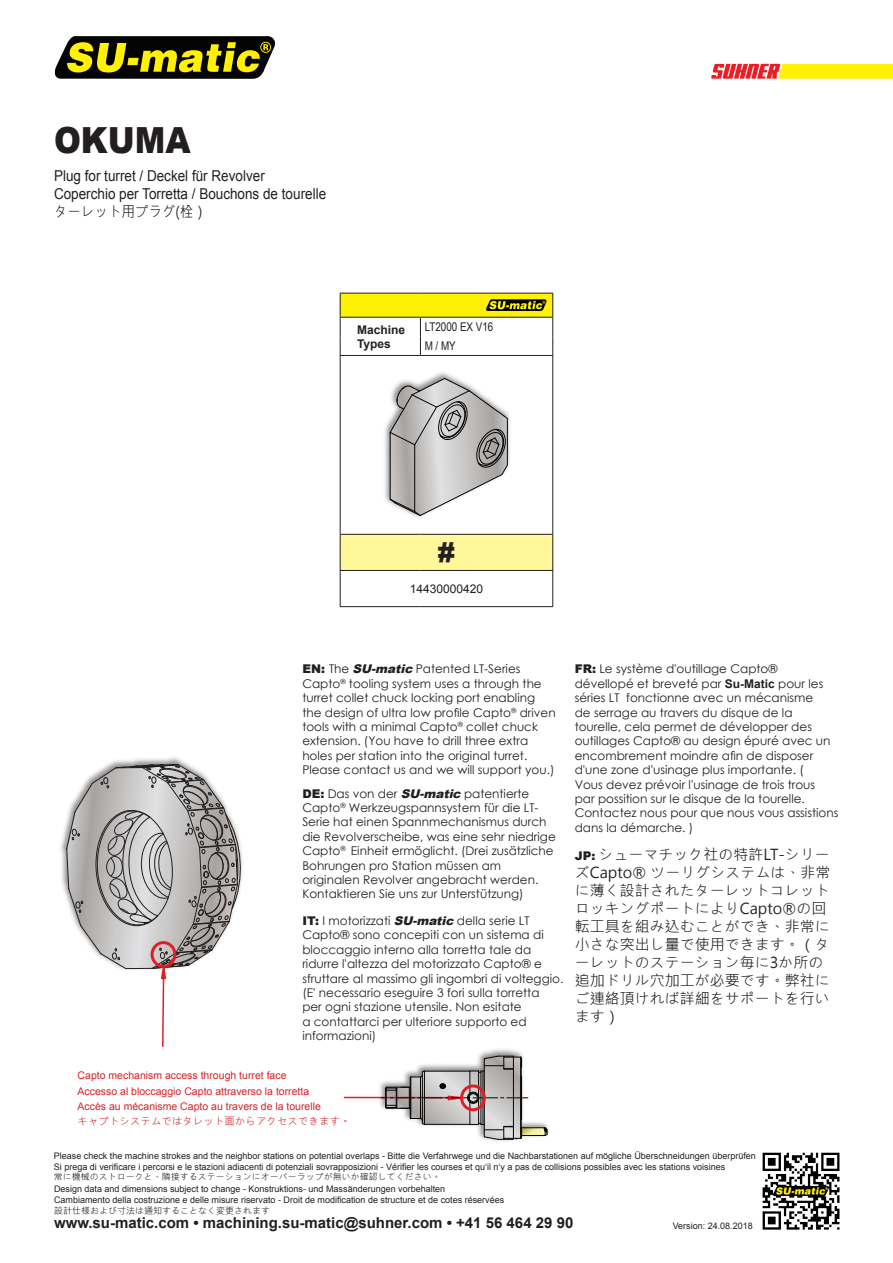
<style>
.page{position:relative;width:893px;height:1263px;background:#fff}
.page>*{position:absolute;margin:0;border:0;box-sizing:border-box;transform-origin:0 0}
.t1{font:900 36px "Arial";color:#231f20;scale:.9 1}
.t2{font:900 27px "Arial";color:#231f20}
.t3{font:15px/18px "Microsoft Jheng Hei UI Regular";color:#231f20}
.t4{font:15px "Arial";color:#231f20;scale:.9 1}
.t5{font:700 15px "Arial";color:#231f20}
.t6{font:15px "Microsoft Jheng Hei UI Regular";color:#231f20;scale:.9 1}
.t7{font:12px/14.4px "Century Gothic";color:#231f20}
.t8{font:12px "Arial Narrow";color:#231f20}
.t9{font:700 12px/14.4px "Arial";color:#231f20}
.t10{font:12px "Arial";color:#231f20}
.t11{font:10.5px "Arial";color:#d1232a}
.t12{font:10.5px "Microsoft Jheng Hei UI Regular";color:#d1232a}
.t13{font:9px "Arial";color:#231f20}
.t14{font:9px "Microsoft Jheng Hei UI Regular";color:#231f20}
.s1{font-family:"Arial";font-weight:900}
.s2{font-family:"Arial";font-weight:900;font-style:italic}
.s3{font-family:"Arial";font-weight:700}
.s4{font-family:"Arial";font-weight:900;font-size:12px}
</style>
<div class="page">
<img style="left:376px;top:1049px;width:146px;height:93px">
<img style="left:60px;top:757px;width:128px;height:140px">
<hr style="left:344px;top:1097px;width:118px;height:1px;background:#df1f25">
<svg style="left:66px;top:764px;width:177px;height:283px"></svg>
<svg style="left:381px;top:1055px;width:167px;height:85px"></svg>
<div style="left:460px;top:1084px;width:26px;height:27px;border:3px solid #df1f25;border-radius:50%"></div>
<img style="left:762px;top:1152px;width:78px;height:78px">
<svg style="left:711px;top:63px;width:182px;height:16px;background:#fabc33"></svg>
<svg style="left:54px;top:36px;width:221px;height:43px;background:#615d14"></svg>
<div style="left:340px;top:293px;width:213px;height:24px;background:#fff101"></div>
<svg style="left:341px;top:318px;width:211px;height:216px"></svg>
<div style="left:340px;top:534px;width:213px;height:36px;background:#fff79a"></div>
<hr style="left:340px;top:317px;width:80px;height:1px;background:#231f20">
<hr style="left:420px;top:317px;width:133px;height:1px;background:#231f20">
<svg style="left:420px;top:318px;width:1px;height:37px"></svg>
<hr style="left:552px;top:356px;width:1px;height:178px;background:#231f20">
<hr style="left:552px;top:571px;width:1px;height:35px;background:#231f20">
<hr style="left:340px;top:355px;width:80px;height:1px;background:#231f20">
<hr style="left:420px;top:355px;width:133px;height:1px;background:#231f20">
<hr style="left:340px;top:534px;width:80px;height:1px;background:#231f20">
<hr style="left:420px;top:534px;width:133px;height:1px;background:#231f20">
<hr style="left:552px;top:535px;width:1px;height:35px;background:#231f20">
<hr style="left:340px;top:570px;width:80px;height:1px;background:#231f20">
<hr style="left:420px;top:570px;width:133px;height:1px;background:#231f20">
<hr style="left:340px;top:293px;width:80px;height:1px;background:#231f20">
<hr style="left:420px;top:293px;width:133px;height:1px;background:#231f20">
<svg style="left:340px;top:293px;width:1px;height:62px"></svg>
<hr style="left:340px;top:356px;width:1px;height:178px;background:#231f20">
<hr style="left:340px;top:535px;width:1px;height:35px;background:#231f20">
<hr style="left:340px;top:571px;width:1px;height:35px;background:#231f20">
<hr style="left:340px;top:606px;width:80px;height:1px;background:#231f20">
<hr style="left:420px;top:606px;width:133px;height:1px;background:#231f20">
<svg style="left:486px;top:293px;width:67px;height:62px"></svg>
<img style="left:380px;top:369px;width:132px;height:151px">
<svg style="left:389px;top:377px;width:119px;height:139px"></svg>
<p class="t1" style="left:54px;top:114px;width:153px">OKUMA</p>
<p class="t4" style="left:54px;top:166px;width:236px">Plug for turret / Deckel für Revolver</p>
<p class="t4" style="left:54px;top:184px;width:304px">Coperchio per Torretta / Bouchons de tourelle</p>
<p class="t6" style="left:54px;top:202px;width:171px">ターレット用プラグ(栓）</p>
<p class="t9" style="left:357px;top:322px;width:50px">Machine<br>Types</p>
<p class="t8" style="left:425px;top:318px;width:70px">LT2000 EX V16</p>
<p class="t8" style="left:425px;top:337px;width:33px">M / MY</p>
<p class="t2" style="left:438px;top:533px;width:19px">#</p>
<p class="t10" style="left:410px;top:581px;width:75px">14430000420</p>
<p class="t7" style="left:302px;top:662px;width:255px"><span class="s1">EN:</span> The <span class="s2">SU-matic</span>Patented LT-Series Capto<sup>®</sup> tooling system uses a through the turret collet chuck locking port enabling the design of ultra low profile Capto<sup>®</sup> driven tools with a minimal Capto<sup>®</sup> collet chuck extension. (You have to drill three extra holes per station into the original turret.<br>Please contact us and we will support you.)</p>
<p class="t7" style="left:302px;top:786px;width:255px"><span class="s1">DE:</span> Das von der <span class="s2">SU-matic</span>patentierte Capto<sup>®</sup> Werkzeugspannsystem für die LT-Serie hat einen Spannmechanismus durch die Revolverscheibe, was eine sehr niedrige Capto<sup>®</sup> Einheit ermöglicht. (Drei zusätzliche Bohrungen pro Station müssen am originalen Revolver angebracht werden.<br>Kontaktieren Sie uns zur Unterstützung)</p>
<p class="t7" style="left:302px;top:913px;width:263px"><span class="s1">IT:</span> I motorizzati <span class="s2">SU-matic</span> della serie LT Capto® sono concepiti con un sistema di bloccaggio interno alla torretta tale da ridurre l'altezza del motorizzato Capto® e sfruttare al massimo gli ingombri di volteggio. (E' necessario eseguire 3 fori sulla torretta<br>per ogni stazione utensile. Non esitate<br>a contattarci per ulteriore supporto ed informazioni)</p>
<p class="t11" style="left:78px;top:1069px;width:210px">Capto mechanism access through turret face</p>
<p class="t12" style="left:78px;top:1114px;width:274px">キャプトシステムではタレット面からアクセスできます。</p>
<p class="t11" style="left:78px;top:1084px;width:233px">Accesso al bloccaggio Capto attraverso la torretta</p>
<p class="t11" style="left:78px;top:1099px;width:245px">Accès au mécanisme Capto au travers de la tourelle</p>
<p class="t7" style="left:575px;top:662px;width:265px"><span class="s1">FR:</span> Le système d'outillage Capto® dévellopé et breveté par <span class="s3">Su-Matic</span> pour les séries LT fonctionne avec un mécanisme<br>de serrage au travers du disque de la tourelle, cela permet de développer des outillages Capto® au design épuré avec un encombrement moindre afin de disposer d'une zone d'usinage plus importante. (<br>Vous devez prévoir l'usinage de trois trous<br>par possition sur le disque de la tourelle.<br>Contactez nous pour que nous vous assistions dans la démarche. )</p>
<p class="t3" style="left:575px;top:846px;width:257px"><span class="s4">JP:</span> シューマチック社の特許LT-シリーズCapto® ツーリグシステムは、非常に薄く設計されたターレットコレットロッキングポートによりCapto®の回転工具を組み込むことができ、非常に小さな突出し量で使用できます。（ターレットのステーション毎に3か所の追加ドリル穴加工が必要です。弊社にご連絡頂ければ詳細をサポートを行います）</p>
<p class="t13" style="left:54px;top:1150px;width:703px">Please check the machine strokes and the neighbor stations on potential overlaps - Bitte die Verfahrwege und die Nachbarstationen auf mögliche Überschneidungen überprüfen</p>
<p class="t13" style="left:54px;top:1160px;width:673px">Si prega di verificare i percorsi e le stazioni adiacenti di potenziali sovrapposizioni - Vérifier les courses et qu‘il n‘y a pas de collisions possibles avec les stations voisines</p>
<p class="t14" style="left:54px;top:1171px;width:389px">常に機械のストロークと、隣接するステーションにオーバーラップが無いか確認してください。</p>
<p class="t13" style="left:54px;top:1183px;width:393px">Design data and dimensions subject to change - Konstruktions- und Massänderungen vorbehalten</p>
<p class="t13" style="left:54px;top:1194px;width:452px">Cambiamento della costruzione e delle misure riservato - Droit de modification de structure et de cotes réservées</p>
<p class="t14" style="left:54px;top:1204px;width:217px">設計仕様および寸法は通知することなく変更されます</p>
<p class="t5" style="left:54px;top:1212px;width:521px">www.su-matic.com • machining.su-matic@suhner.com • +41 56 464 29 90</p>
<p class="t13" style="left:673px;top:1220px;width:82px">Version: 24.08.2018</p>
</div>
